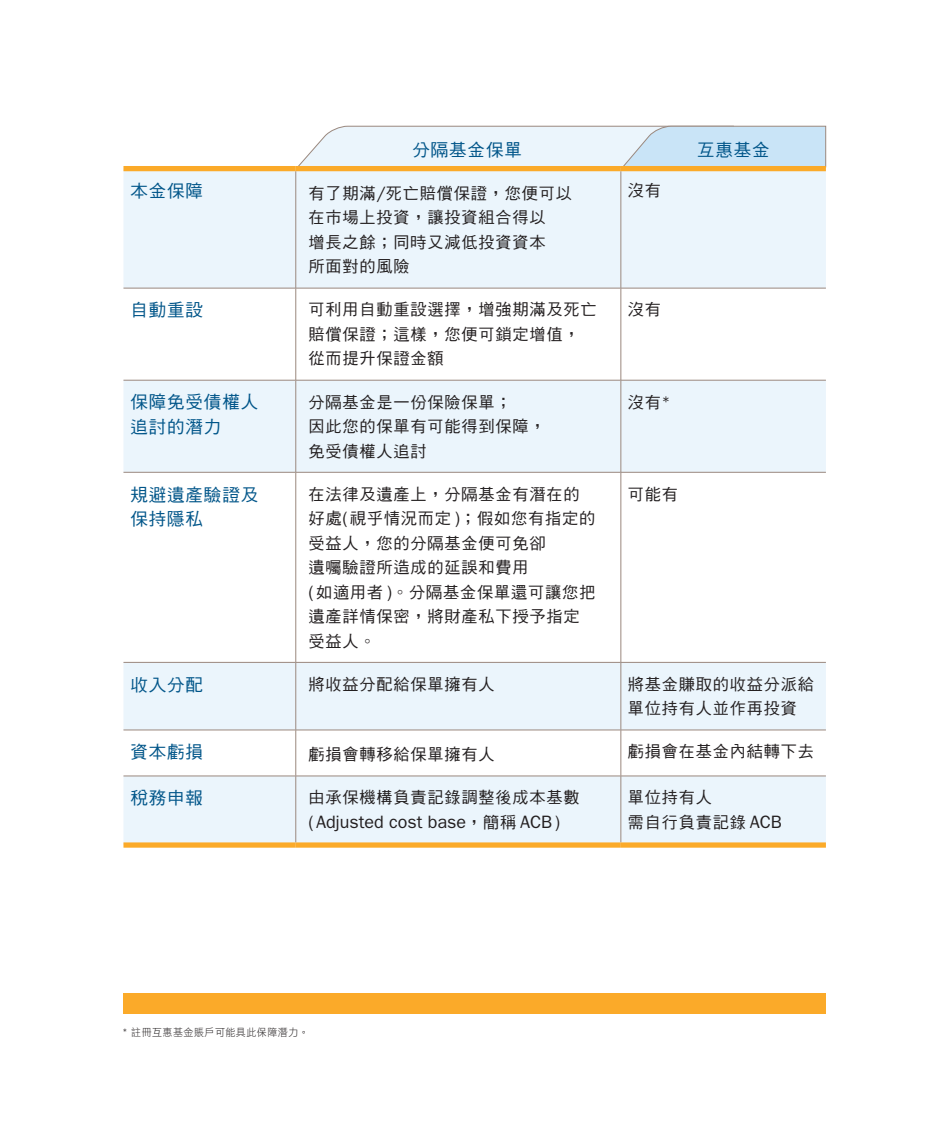
<style>
.page{position:relative;width:945px;height:1134px;background:#fff}
.page>*{position:absolute;margin:0;border:0;box-sizing:border-box;transform-origin:0 0}
.t1{font:17.85px "Franklin Gothic";color:#231f20}
.t2{font:17.5px/24.5px "DF Hei Md HK BF";letter-spacing:.05em;color:#005589}
.t3{font:16.1px/24.5px "DF Hei Md HK BF";letter-spacing:.05em;color:#231f20}
.t4{font:10.5px "DF Li Hei Lt HK BF";letter-spacing:.05em;color:#231f20;scale:.95 1}
.s1{font-family:"Franklin Gothic";font-size:17.85px}
.s2{font-family:"Franklin Gothic";font-size:14px}
.s3{font-family:"DF Hei Md HK BF";font-size:16.1px}
</style>
<div class="page">
<svg style="left:298px;top:126px;width:528px;height:40px;background:#deecf7"></svg>
<svg style="left:123px;top:171px;width:703px;height:671px;fill:#ebf5fc"></svg>
<hr style="left:621px;top:171px;width:1px;height:117px;background:#9a887e">
<hr style="left:621px;top:288px;width:1px;height:92px;background:#9a887e">
<hr style="left:123px;top:380px;width:173px;height:1px;background:#9a887e">
<hr style="left:296px;top:380px;width:325px;height:1px;background:#9a887e">
<hr style="left:621px;top:380px;width:205px;height:1px;background:#9a887e">
<hr style="left:621px;top:380px;width:1px;height:92px;background:#9a887e">
<hr style="left:123px;top:472px;width:173px;height:1px;background:#9a887e">
<hr style="left:296px;top:472px;width:325px;height:1px;background:#9a887e">
<hr style="left:621px;top:472px;width:205px;height:1px;background:#9a887e">
<hr style="left:621px;top:473px;width:1px;height:189px;background:#9a887e">
<hr style="left:123px;top:662px;width:173px;height:1px;background:#9a887e">
<hr style="left:296px;top:662px;width:325px;height:1px;background:#9a887e">
<hr style="left:621px;top:662px;width:205px;height:1px;background:#9a887e">
<hr style="left:621px;top:663px;width:1px;height:67px;background:#9a887e">
<hr style="left:123px;top:730px;width:173px;height:1px;background:#9a887e">
<hr style="left:296px;top:730px;width:325px;height:1px;background:#9a887e">
<hr style="left:621px;top:730px;width:205px;height:1px;background:#9a887e">
<hr style="left:621px;top:730px;width:1px;height:46px;background:#9a887e">
<hr style="left:123px;top:776px;width:173px;height:1px;background:#9a887e">
<hr style="left:296px;top:776px;width:325px;height:1px;background:#9a887e">
<hr style="left:621px;top:776px;width:205px;height:1px;background:#9a887e">
<hr style="left:621px;top:776px;width:1px;height:66px;background:#9a887e">
<hr style="left:295px;top:171px;width:1px;height:117px;background:#9a887e">
<hr style="left:295px;top:288px;width:1px;height:92px;background:#9a887e">
<hr style="left:295px;top:380px;width:1px;height:92px;background:#9a887e">
<hr style="left:295px;top:473px;width:1px;height:189px;background:#9a887e">
<hr style="left:295px;top:663px;width:1px;height:67px;background:#9a887e">
<hr style="left:295px;top:730px;width:1px;height:46px;background:#9a887e">
<hr style="left:295px;top:776px;width:1px;height:66px;background:#9a887e">
<div style="left:123px;top:166px;width:173px;height:5px;background:#fbaa29"></div>
<div style="left:296px;top:166px;width:325px;height:5px;background:#fbaa29"></div>
<div style="left:621px;top:166px;width:205px;height:5px;background:#fbaa29"></div>
<div style="left:123px;top:842px;width:173px;height:6px;background:#fbaa29"></div>
<div style="left:296px;top:842px;width:325px;height:6px;background:#fbaa29"></div>
<div style="left:621px;top:842px;width:205px;height:6px;background:#fbaa29"></div>
<hr style="left:123px;top:288px;width:173px;height:1px;background:#9a887e">
<hr style="left:296px;top:288px;width:325px;height:1px;background:#9a887e">
<hr style="left:621px;top:288px;width:205px;height:1px;background:#9a887e">
<div style="left:123px;top:993px;width:703px;height:20px;background:#fbaa29"></div>
<p class="t2" style="left:413px;top:138px;width:111px">分隔基金保單</p>
<p class="t2" style="left:697px;top:138px;width:74px">互惠基金</p>
<p class="t2" style="left:130px;top:179px;width:74px">本金保障</p>
<p class="t3" style="left:308px;top:181px;width:265px">有了期滿<span class="s1">/</span>死亡賠償保證，您便可以在市場上投資，讓投資組合得以<br>增長之餘；同時又減低投資資本<br>所面對的風險</p>
<p class="t3" style="left:628px;top:179px;width:35px">沒有</p>
<p class="t2" style="left:130px;top:298px;width:74px">自動重設</p>
<p class="t3" style="left:308px;top:298px;width:290px">可利用自動重設選擇，增強期滿及死亡賠償保證；這樣，您便可鎖定增值，從而提升保證金額</p>
<p class="t3" style="left:628px;top:298px;width:35px">沒有</p>
<p class="t2" style="left:130px;top:391px;width:129px">保障免受債權人追討的潛力</p>
<p class="t3" style="left:308px;top:390px;width:239px">分隔基金是一份保險保單；<br>因此您的保單有可能得到保障，免受債權人追討</p>
<p class="t3" style="left:628px;top:390px;width:44px">沒有<span class="s2">*</span></p>
<p class="t2" style="left:130px;top:483px;width:129px">規避遺產驗證及保持隱私</p>
<p class="t3" style="left:308px;top:482px;width:288px">在法律及遺產上，分隔基金有潛在的好處<span class="s1">(</span>視乎情況而定 <span class="s1">)</span>；假如您有指定的受益人，您的分隔基金便可免卻<br>遺囑驗證所造成的延誤和費用<br><span class="s1">(</span>如適用者 <span class="s1">)</span>。分隔基金保單還可讓您把遺產詳情保密，將財產私下授予指定受益人。</p>
<p class="t3" style="left:628px;top:482px;width:52px">可能有</p>
<p class="t2" style="left:130px;top:673px;width:74px">收入分配</p>
<p class="t3" style="left:308px;top:672px;width:188px">將收益分配給保單擁有人</p>
<p class="t3" style="left:628px;top:672px;width:188px">將基金賺取的收益分派給單位持有人並作再投資</p>
<p class="t2" style="left:130px;top:740px;width:74px">資本虧損</p>
<p class="t3" style="left:308px;top:743px;width:188px">虧損會轉移給保單擁有人</p>
<p class="t3" style="left:628px;top:740px;width:188px">虧損會在基金內結轉下去</p>
<p class="t2" style="left:130px;top:786px;width:74px">稅務申報</p>
<p class="t3" style="left:308px;top:786px;width:273px">由承保機構負責記錄調整後成本基數</p>
<p class="t1" style="left:308px;top:811px;width:253px">(Adjusted cost base<span class="s3">，簡稱</span> ACB)</p>
<p class="t3" style="left:628px;top:786px;width:156px">單位持有人<br>需自行負責記錄 <span class="s1">ACB</span></p>
<p class="t4" style="left:123px;top:1027px;width:197px">* 註冊互惠基金賬戶可能具此保障潛力。</p>
</div>
